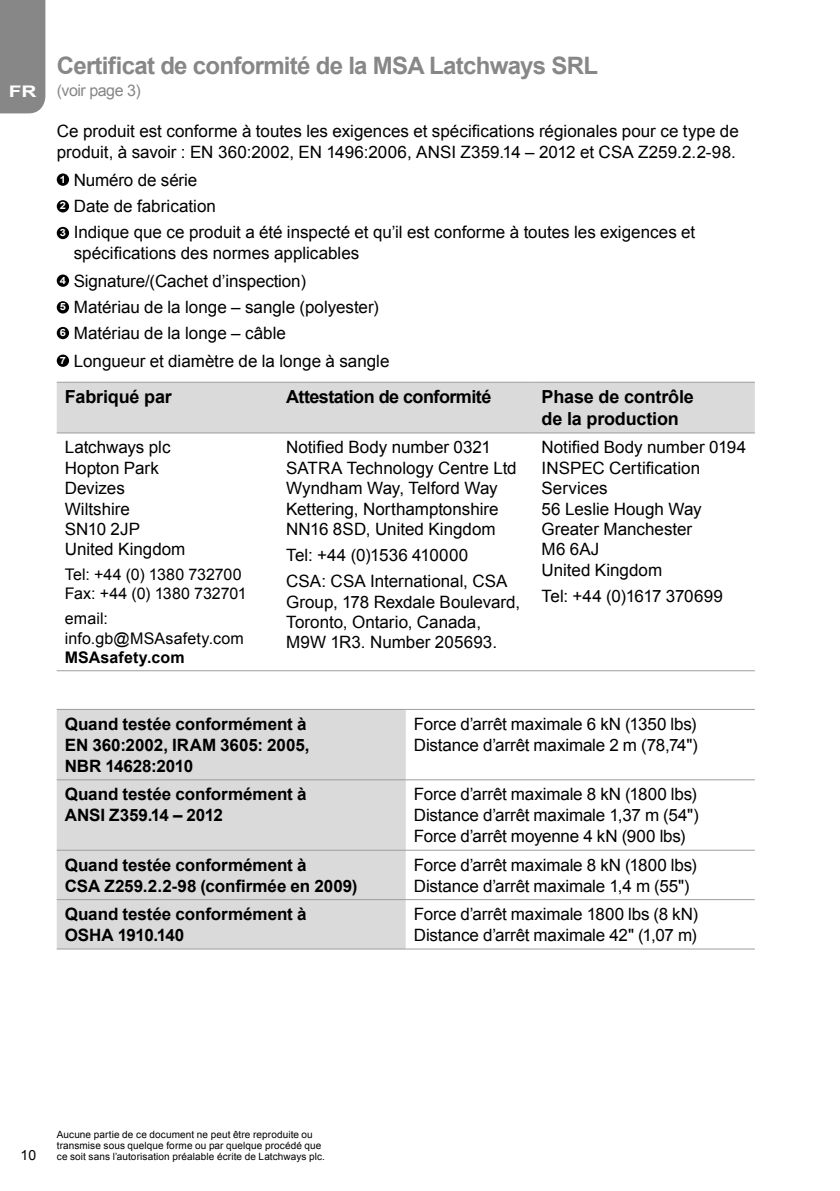
<style>
.page{position:relative;width:840px;height:1191px;background:#fff}
.page>*{position:absolute;margin:0;border:0;box-sizing:border-box;transform-origin:0 0}
.t1{font:700 24px "Arial";letter-spacing:-.03em;color:#878787}
.t2{font:700 18px/21.6px "Arial";letter-spacing:-.01em;color:#000}
.t3{font:700 18px "Arial";letter-spacing:-.03em;color:#000}
.t4{font:17px/20.4px "Arial";color:#000}
.t5{font:700 17px/21px "Arial";letter-spacing:-.005em;color:#000}
.t6{font:16px/19.2px "Arial";letter-spacing:.01em;color:#000}
.t7{font:700 16px "Arial";letter-spacing:.01em;color:#000}
.t8{font:16px "Arial";letter-spacing:-.03em;color:#878787}
.t9{font:700 16px "Arial";color:#fff;scale:1.3 1}
.t10{font:14px "Arial";color:#000}
.t11{font:10px/11px "Arial";letter-spacing:.01em;color:#000}
.s1{font-weight:700;font-size:10px;color:#fff}
</style>
<div class="page">
<div style="left:0;top:0;width:45px;height:113px;background:#878787"></div>
<div style="left:57px;top:173px;width:12px;height:13px;background:#000;border-radius:50%"></div>
<div style="left:57px;top:200px;width:12px;height:12px;background:#000;border-radius:50%"></div>
<div style="left:57px;top:227px;width:12px;height:12px;background:#000;border-radius:50%"></div>
<div style="left:57px;top:274px;width:12px;height:13px;background:#000;border-radius:50%"></div>
<div style="left:57px;top:301px;width:12px;height:12px;background:#000;border-radius:50%"></div>
<div style="left:57px;top:327px;width:12px;height:12px;background:#000;border-radius:50%"></div>
<div style="left:57px;top:354px;width:12px;height:13px;background:#000;border-radius:50%"></div>
<div style="left:57px;top:383px;width:697px;height:49px;background:#dadada"></div>
<hr style="left:57px;top:382px;width:221px;height:1px;background:#9d9d9c">
<hr style="left:278px;top:382px;width:255px;height:1px;background:#9d9d9c">
<hr style="left:533px;top:382px;width:221px;height:1px;background:#9d9d9c">
<hr style="left:57px;top:432px;width:221px;height:1px;background:#9d9d9c">
<hr style="left:278px;top:432px;width:255px;height:1px;background:#9d9d9c">
<hr style="left:533px;top:432px;width:221px;height:1px;background:#9d9d9c">
<hr style="left:57px;top:670px;width:221px;height:1px;background:#9d9d9c">
<hr style="left:278px;top:670px;width:255px;height:1px;background:#9d9d9c">
<hr style="left:533px;top:670px;width:221px;height:1px;background:#9d9d9c">
<div style="left:57px;top:710px;width:348px;height:238px;background:#dadada"></div>
<svg style="left:405px;top:850px;width:349px;height:98px"></svg>
<hr style="left:57px;top:709px;width:348px;height:1px;background:#9d9d9c">
<hr style="left:405px;top:709px;width:349px;height:1px;background:#9d9d9c">
<hr style="left:57px;top:779px;width:348px;height:1px;background:#9d9d9c">
<hr style="left:405px;top:779px;width:349px;height:1px;background:#9d9d9c">
<hr style="left:57px;top:849px;width:348px;height:1px;background:#9d9d9c">
<hr style="left:405px;top:849px;width:349px;height:1px;background:#9d9d9c">
<hr style="left:57px;top:899px;width:348px;height:1px;background:#9d9d9c">
<hr style="left:405px;top:899px;width:349px;height:1px;background:#9d9d9c">
<hr style="left:57px;top:948px;width:348px;height:1px;background:#9d9d9c">
<hr style="left:405px;top:948px;width:349px;height:1px;background:#9d9d9c">
<p class="t9" style="left:9px;top:81px;width:23px">FR</p>
<h1 class="t1" style="left:57px;top:50px;width:542px">Certificat de conformité de la MSA Latchways SRL</h1>
<p class="t8" style="left:57px;top:80px;width:86px">(voir page 3)</p>
<p class="t4" style="left:57px;top:121px;width:683px;line-height:21px">Ce produit est conforme à toutes les exigences et spécifications régionales pour ce type de produit, à savoir : EN 360:2002, EN 1496:2006, ANSI Z359.14 – 2012 et CSA Z259.2.2-98.</p>
<p class="t4" style="left:60px;top:167px;width:636px;line-height:26.2px"><sup>1</sup> Numéro de série<br><span class="s1">2</span> Date de fabrication<br><span class="s1">3</span> Indique que ce produit a été inspecté et qu’il est conforme à toutes les exigences et</p>
<p class="t4" style="left:60px;top:240px;width:301px;line-height:27.6px;text-indent:14px">spécifications des normes applicables<br><sup>4</sup> Signature/(Cachet d’inspection)</p>
<p class="t4" style="left:60px;top:293px;width:331px;line-height:27.2px"><span class="s1">5</span> Matériau de la longe – sangle (polyester)<br><sup>6</sup> Matériau de la longe – câble<br><sup>7</sup> Longueur et diamètre de la longe à sangle</p>
<p class="t2" style="left:65px;top:387px;width:109px">Fabriqué par</p>
<p class="t3" style="left:286px;top:385px;width:207px">Attestation de conformité</p>
<p class="t2" style="left:541px;top:387px;width:154px">Phase de contrôle de la production</p>
<p class="t4" style="left:65px;top:437px;width:122px">Latchways plc<br>Hopton Park<br>Devizes<br>Wiltshire<br>SN10 2JP<br>United Kingdom</p>
<p class="t6" style="left:65px;top:565px;width:183px">Tel: +44 (0) 1380 732700<br>Fax: +44 (0) 1380 732701</p>
<p class="t6" style="left:65px;top:609px;width:181px">email: info.gb@MSAsafety.com</p>
<p class="t7" style="left:65px;top:646px;width:121px">MSAsafety.com</p>
<p class="t4" style="left:541px;top:437px;width:206px">Notified Body number 0194<br>INSPEC Certification<br>Services<br>56 Leslie Hough Way<br>Greater Manchester<br>M6 6AJ<br>United Kingdom</p>
<p class="t4" style="left:541px;top:586px;width:183px">Tel: +44 (0)1617 370699</p>
<p class="t4" style="left:286px;top:437px;width:232px">Notified Body number 0321<br>SATRA Technology Centre Ltd<br>Wyndham Way, Telford Way<br>Kettering, Northamptonshire<br>NN16 8SD, United Kingdom</p>
<p class="t4" style="left:286px;top:542px;width:223px;line-height:26px">Tel: +44 (0)1536 410000<br>CSA: CSA International, CSA</p>
<p class="t4" style="left:286px;top:591px;width:235px">Group, 178 Rexdale Boulevard,<br>Toronto, Ontario, Canada,<br>M9W 1R3. Number 205693.</p>
<p class="t5" style="left:65px;top:714px;width:246px">Quand testée conformément à<br>EN 360:2002, IRAM 3605: 2005,<br>NBR 14628:2010</p>
<p class="t4" style="left:413px;top:713px;width:285px;line-height:21px">Force d’arrêt maximale 6 kN (1350 lbs)<br>Distance d’arrêt maximale 2 m (78,74")</p>
<p class="t5" style="left:65px;top:784px;width:243px">Quand testée conformément à<br>ANSI Z359.14 – 2012</p>
<p class="t4" style="left:413px;top:784px;width:286px;line-height:21px;text-align:justify">Force d’arrêt maximale 8 kN (1800 lbs)<br>Distance d’arrêt maximale 1,37 m (54")<br>Force d’arrêt moyenne 4 kN (900 lbs)</p>
<p class="t5" style="left:65px;top:854px;width:294px">Quand testée conformément à<br>CSA Z259.2.2-98 (confirmée en 2009)</p>
<p class="t4" style="left:413px;top:854px;width:284px;line-height:21px">Force d’arrêt maximale 8 kN (1800 lbs)<br>Distance d’arrêt maximale 1,4 m (55")</p>
<p class="t5" style="left:65px;top:904px;width:243px">Quand testée conformément à<br>OSHA 1910.140</p>
<p class="t4" style="left:413px;top:903px;width:286px;line-height:21px">Force d’arrêt maximale 1800 lbs (8 kN)<br>Distance d’arrêt maximale 42" (1,07 m)</p>
<p class="t10" style="left:21px;top:1145px;width:17px">10</p>
<p class="t11" style="left:57px;top:1129px;width:269px">Aucune partie de ce document ne peut être reproduite ou transmise sous quelque forme ou par quelque procédé que ce soit sans l’autorisation préalable écrite de Latchways plc.</p>
</div>
